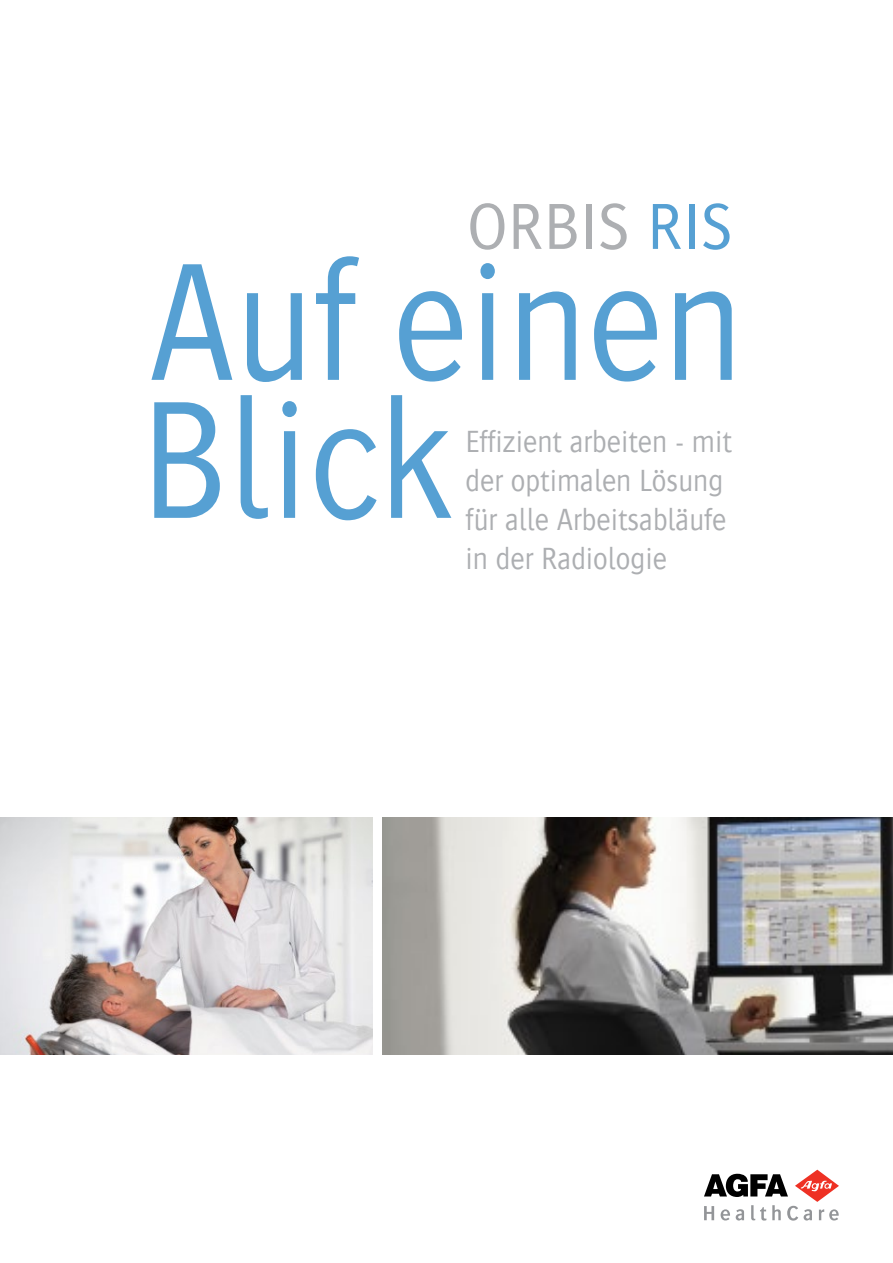
<style>
.page{position:relative;width:893px;height:1263px;background:#fff}
.page>*{position:absolute;margin:0;border:0;box-sizing:border-box;transform-origin:0 0}
.t1{font:300 174px/138px "Bosis For Agfa";color:#56a0d3;scale:.91 1}
.t2{font:300 67.5px "Bosis For Agfa";color:#adafb2}
.t3{font:300 31.5px/39px "Bosis For Agfa";color:#adafb2;scale:.95 1}
.s1{color:#56a0d3}
</style>
<div class="page">
<svg style="left:704px;top:1170px;width:135px;height:50px"></svg>
<img style="left:0;top:817px;width:373px;height:237px">
<img style="left:383px;top:817px;width:510px;height:237px">
<h2 class="t2" style="left:467px;top:191px;width:267px">ORBIS <span class="s1">RIS</span></h2>
<h1 class="t1" style="left:140px;top:251px;width:665px">Auf einen<br>Blick</h1>
<p class="t3" style="left:466px;top:422px;width:282px">Effizient arbeiten - mit der optimalen Lösung für alle Arbeitsabläufe in der Radiologie</p>
</div>
